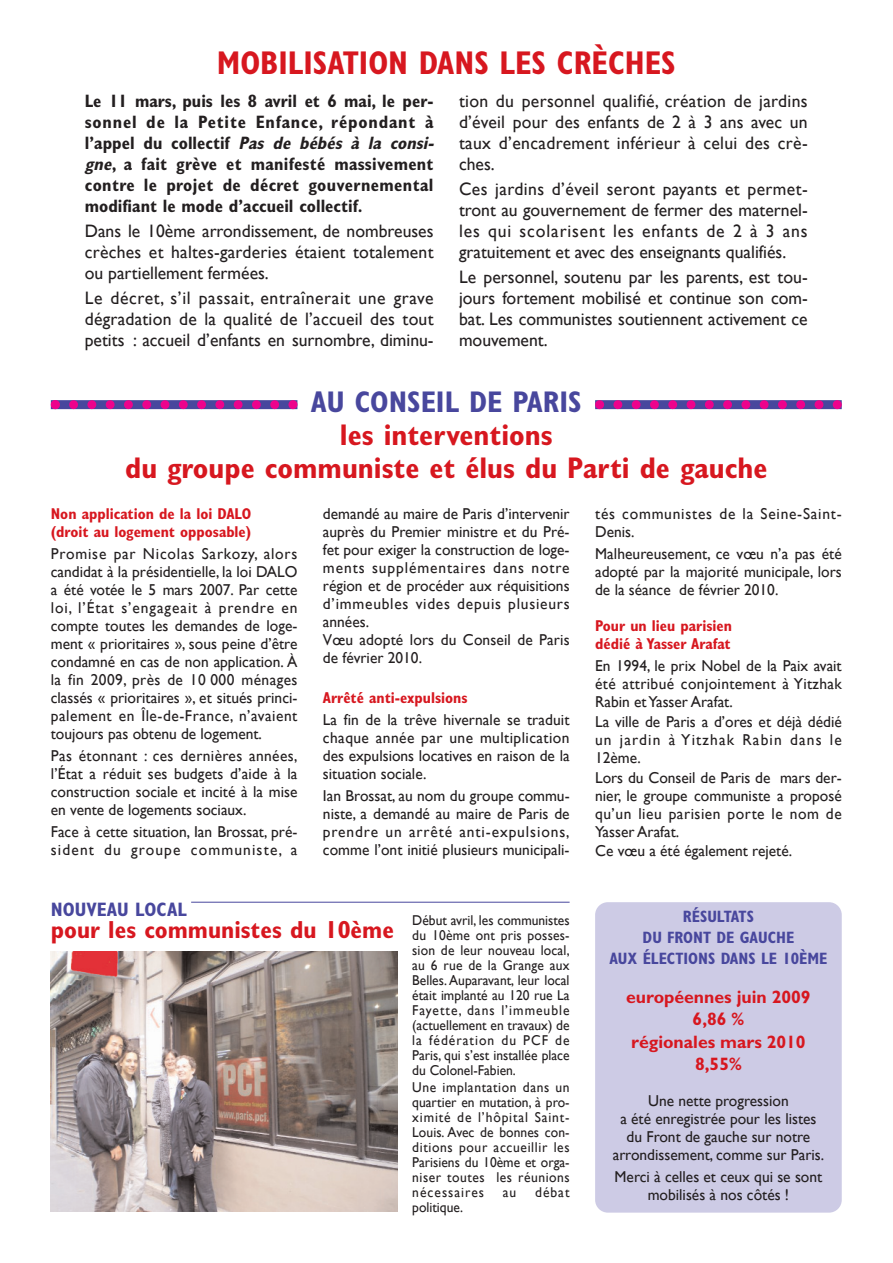
<style>
.page{position:relative;width:893px;height:1263px;background:#fff}
.page>*{position:absolute;margin:0;border:0;box-sizing:border-box;transform-origin:0 0}
.t1{font:700 condensed 33px "Gill Sans";color:#d7171f}
.t2{font:700 condensed 30px/33px "Gill Sans";color:#d7171f;text-align:center}
.t3{font:700 condensed 30px "Gill Sans";color:#48479d}
.t4{font:700 condensed 24.75px "Gill Sans";color:#d7171f}
.t5{font:700 condensed 19.5px "Gill Sans";color:#48479d}
.t6{font:18px/21px "Gill Sans";color:#231f20;text-align:justify}
.t7{font:700 condensed 18px/21px "Gill Sans";letter-spacing:.015em;color:#231f20}
.t8{font:700 18px/22.4px "Gill Sans";color:#d7171f;text-align:center}
.t9{font:700 condensed 16.5px/21px "Gill Sans";color:#48479d;text-align:center}
.t10{font:15.75px/18px "Gill Sans";color:#231f20;text-align:justify}
.t11{font:700 condensed 15.75px/18px "Gill Sans";color:#d7171f}
.t12{font:15.75px/18px "Gill Sans";letter-spacing:.05em;color:#231f20}
.t13{font:14.25px/15px "Gill Sans";color:#231f20;text-align:justify;scale:.95 1}
.s1{font-style:italic}
</style>
<div class="page">
<hr style="left:191px;top:902px;width:379px;height:1px;background:#48479d">
<svg style="left:51px;top:400px;width:246px;height:9px;background:#8a2e97"></svg>
<svg style="left:595px;top:400px;width:247px;height:9px;background:#8a2e97"></svg>
<img style="left:51px;top:951px;width:346px;height:260px">
<div style="left:595px;top:902px;width:247px;height:310px;background:#cdcbe5;border-radius:13px"></div>
<h1 class="t1" style="left:217px;top:52px;width:460px">MOBILISATION DANS LES CRÈCHES</h1>
<p class="t7" style="left:85px;top:92px;width:354px">Le 11 mars, puis les 8 avril et 6 mai, le per&shy;sonnel de la Petite Enfance, répondant à l’appel du collectif <span class="s1">Pas de bébés à la consi&shy;gne</span>, a fait grève et manifesté massivement contre le projet de décret gouvernemental modifiant le mode d’accueil collectif.</p>
<p class="t6" style="left:85px;top:220px;width:350px">Dans le 10ème arrondissement, de nombreuses crèches et haltes-garderies étaient totalement ou partiellement fermées.</p>
<p class="t6" style="left:85px;top:287px;width:350px">Le décret, s’il passait, entraînerait une grave dégradation de la qualité de l’accueil des tout petits : accueil d’enfants en surnombre, diminu-</p>
<p class="t6" style="left:459px;top:90px;width:350px">tion du personnel qualifié, création de jardins d’éveil pour des enfants de 2 à 3 ans avec un taux d’encadrement inférieur à celui des crè&shy;ches.</p>
<p class="t6" style="left:459px;top:178px;width:350px">Ces jardins d’éveil seront payants et permet&shy;tront au gouvernement de fermer des maternel&shy;les qui scolarisent les enfants de 2 à 3 ans gratuitement et avec des enseignants qualifiés.</p>
<p class="t6" style="left:459px;top:266px;width:350px">Le personnel, soutenu par les parents, est tou&shy;jours fortement mobilisé et continue son com&shy;bat. Les communistes soutiennent activement ce mouvement.</p>
<h2 class="t3" style="left:311px;top:392px;width:272px">AU CONSEIL DE PARIS</h2>
<h2 class="t2" style="left:125px;top:422px;width:644px">les interventions<br>du groupe communiste et élus du Parti de gauche</h2>
<p class="t11" style="left:51px;top:506px;width:202px">Non application de la loi DALO (droit au logement opposable)</p>
<p class="t10" style="left:51px;top:544px;width:248px">Promise par Nicolas Sarkozy, alors candidat à la présidentielle, la loi DALO a été votée le 5 mars 2007. Par cette loi, l’État s’engageait à prendre en compte toutes les demandes de loge&shy;ment « prioritaires », sous peine d’être condamné en cas de non application. À la fin 2009, près de 10 000 ménages classés « prioritaires », et situés princi&shy;palement en Île-de-France, n’avaient toujours pas obtenu de logement.</p>
<p class="t10" style="left:51px;top:747px;width:248px">Pas étonnant : ces dernières années, l’État a réduit ses budgets d’aide à la construction sociale et incité à la mise en vente de logements sociaux.</p>
<p class="t10" style="left:51px;top:823px;width:248px">Face à cette situation, Ian Brossat, pré&shy;sident du groupe communiste, a</p>
<p class="t10" style="left:323px;top:504px;width:248px;text-align:left">demandé au maire de Paris d’intervenir auprès du Premier ministre et du Pré&shy;fet pour exiger la construction de loge&shy;ments supplémentaires dans notre région et de procéder aux réquisitions d’immeubles vides depuis plusieurs années.<br>Vœu adopté lors du Conseil de Paris de février 2010.</p>
<p class="t11" style="left:323px;top:690px;width:146px">Arrêté anti-expulsions</p>
<p class="t10" style="left:323px;top:710px;width:248px">La fin de la trêve hivernale se traduit chaque année par une multiplication des expulsions locatives en raison de la situation sociale.</p>
<p class="t10" style="left:323px;top:787px;width:248px">Ian Brossat, au nom du groupe commu&shy;niste, a demandé au maire de Paris de prendre un arrêté anti-expulsions, comme l’ont initié plusieurs municipali-</p>
<p class="t5" style="left:51px;top:902px;width:137px">NOUVEAU LOCAL</p>
<h3 class="t4" style="left:51px;top:921px;width:345px">pour les communistes du 10ème</h3>
<p class="t13" style="left:412px;top:912px;width:167px">Début avril, les communistes du 10ème ont pris posses&shy;sion de leur nouveau local, au 6 rue de la Grange aux Belles. Auparavant, leur local était implanté au 120 rue La Fayette, dans l’immeuble (actuellement en travaux) de la fédération du PCF de Paris, qui s’est installée place du Colonel-Fabien.</p>
<p class="t13" style="left:412px;top:1079px;width:167px">Une implantation dans un quartier en mutation, à pro&shy;ximité de l’hôpital Saint-Louis. Avec de bonnes con&shy;ditions pour accueillir les Parisiens du 10ème et orga&shy;niser toutes les réunions nécessaires</p>
<p class="t13" style="left:503px;top:1184px;width:16px">au</p>
<p class="t13" style="left:535px;top:1184px;width:38px">débat</p>
<p class="t13" style="left:412px;top:1199px;width:55px">politique.</p>
<p class="t12" style="left:595px;top:504px;width:248px">tés communistes de la Seine-Saint-<br>Denis.</p>
<p class="t10" style="left:595px;top:544px;width:248px">Malheureusement, ce vœu n’a pas été adopté par la majorité municipale, lors de la séance de février 2010.</p>
<p class="t11" style="left:595px;top:618px;width:138px">Pour un lieu parisien dédié à Yasser Arafat</p>
<p class="t10" style="left:595px;top:657px;width:248px">En 1994, le prix Nobel de la Paix avait été attribué conjointement à Yitzhak Rabin et Yasser Arafat.</p>
<p class="t10" style="left:595px;top:713px;width:248px;text-align:left">La ville de Paris a d’ores et déjà dédié un jardin à Yitzhak Rabin dans le<br>12ème.<br>Lors du Conseil de Paris de mars der&shy;nier, le groupe communiste a proposé qu’un lieu parisien porte le nom de<br>Yasser Arafat.<br>Ce vœu a été également rejeté.</p>
<p class="t9" style="left:609px;top:908px;width:220px">RÉSULTATS<br>DU FRONT DE GAUCHE<br>AUX ÉLECTIONS DANS LE 10ÈME</p>
<p class="t8" style="left:626px;top:988px;width:186px">européennes juin 2009<br>6,86 %<br>régionales mars 2010<br>8,55%</p>
<p class="t10" style="left:613px;top:1091px;width:213px;text-align:center">Une nette progression<br>a été enregistrée pour les listes du Front de gauche sur notre arrondissement, comme sur Paris.</p>
<p class="t10" style="left:615px;top:1168px;width:209px;text-align:center">Merci à celles et ceux qui se sont mobilisés à nos côtés !</p>
</div>
